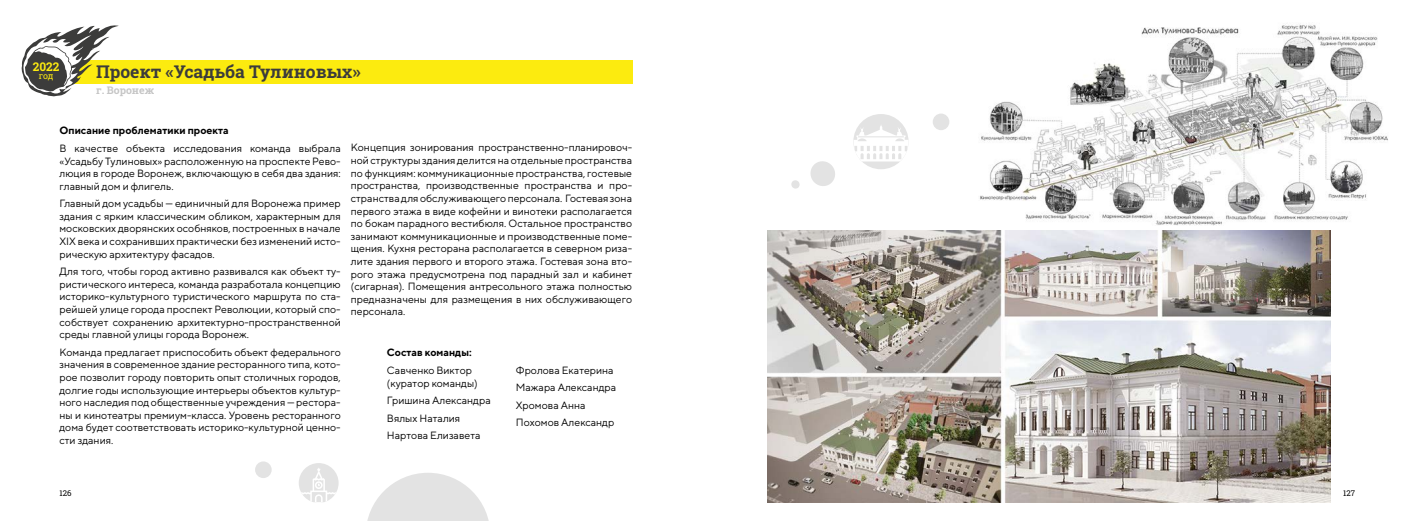
<style>
.page{position:relative;width:1414px;height:521px;background:#fff}
.page>*{position:absolute;margin:0;border:0;box-sizing:border-box;transform-origin:0 0}
.t1{font:700 17.5px "Roboto Slab";color:#3c3c3b}
.t2{font:700 11.9px "Roboto Slab";color:#fcea10}
.t3{font:10.5px/12.6px "TT Norms";color:#000;text-align:justify}
.t4{font:700 10.5px "TT Norms";color:#000}
.t5{font:700 10.5px "Roboto Slab";color:#c6c6c6}
.t6{font:8.84px "Roboto Slab";color:#fcea10}
.t7{font:7.88px "Roboto Slab";color:#000}
</style>
<div class="page">
<div style="left:59px;top:60px;width:573px;height:23px;background:#fceb0f"></div>
<svg style="left:21px;top:25px;width:98px;height:71px"></svg>
<img style="left:980px;top:25px;width:408px;height:201px">
<img style="left:768px;top:231px;width:562px;height:272px">
<div style="left:853px;top:114px;width:55px;height:55px;background:#e3e3e3;border-radius:50%"></div>
<svg style="left:853px;top:124px;width:55px;height:37px"></svg>
<div style="left:933px;top:114px;width:16px;height:16px;background:#e3e3e3;border-radius:50%"></div>
<svg style="left:810px;top:161px;width:25px;height:25px"></svg>
<svg style="left:791px;top:180px;width:9px;height:9px"></svg>
<div style="left:299px;top:463px;width:40px;height:40px;background:#e3e3e3;border-radius:50%"></div>
<svg style="left:301px;top:467px;width:35px;height:36px"></svg>
<svg style="left:367px;top:473px;width:122px;height:48px"></svg>
<div style="left:255px;top:461px;width:17px;height:17px;background:#e3e3e3;border-radius:50%"></div>
<p class="t2" style="left:33px;top:58px;width:28px">2022</p>
<p class="t6" style="left:39px;top:70px;width:16px">год</p>
<h1 class="t1" style="left:96px;top:60px;width:266px">Проект «Усадьба Тулиновых»</h1>
<p class="t5" style="left:96px;top:83px;width:60px">г. Воронеж</p>
<p class="t4" style="left:59px;top:124px;width:171px">Описание проблематики проекта</p>
<p class="t3" style="left:59px;top:142px;width:283px">В качестве объекта исследования команда выбрала «Усадьбу Тулиновых» расположенную на проспекте Рево&shy;люция в городе Воронеж, включающую в себя два здания: главный дом и флигель.</p>
<p class="t3" style="left:59px;top:197px;width:283px">Главный дом усадьбы — единичный для Воронежа пример здания с ярким классическим обликом, характерным для московских дворянских особняков, построенных в начале XIX века и сохранивших практически без изменений исто&shy;рическую архитектуру фасадов.</p>
<p class="t3" style="left:59px;top:265px;width:283px">Для того, чтобы город активно развивался как объект ту&shy;ристического интереса, команда разработала концепцию историко-культурного туристического маршрута по ста&shy;рейшей улице города проспект Революции, который спо&shy;собствует сохранению архитектурно-пространственной среды главной улицы города Воронеж.</p>
<p class="t3" style="left:59px;top:346px;width:283px">Команда предлагает приспособить объект федерального значения в современное здание ресторанного типа, кото&shy;рое позволит городу повторить опыт столичных городов, долгие годы использующие интерьеры объектов культур&shy;ного наследия под общественные учреждения — рестора&shy;ны и кинотеатры премиум-класса. Уровень ресторанного дома будет соответствовать историко-культурной ценно&shy;сти здания.</p>
<p class="t3" style="left:351px;top:141px;width:283px">Концепция зонирования пространственно-планировоч&shy;ной структуры здания делится на отдельные пространства по функциям: коммуникационные пространства, гостевые пространства, производственные пространства и про&shy;странства для обслуживающего персонала. Гостевая зона первого этажа в виде кофейни и винотеки располагается по бокам парадного вестибюля. Остальное пространство занимают коммуникационные и производственные поме&shy;щения. Кухня ресторана располагается в северном риза&shy;лите здания первого и второго этажа. Гостевая зона вто&shy;рого этажа предусмотрена под парадный зал и кабинет (сигарная). Помещения антресольного этажа полностью предназначены для размещения в них обслуживающего персонала.</p>
<p class="t4" style="left:387px;top:346px;width:86px">Cостав команды:</p>
<p class="t3" style="left:387px;top:363px;width:92px;line-height:12.9px">Савченко Виктор (куратор команды)</p>
<p class="t3" style="left:387px;top:391px;width:105px;line-height:17.6px;text-align:left">Гришина Александра<br>Вялых Наталия<br>Нартова Елизавета</p>
<p class="t3" style="left:516px;top:361px;width:102px;line-height:17.6px;text-align:left">Фролова Екатерина<br>Мажара Александра<br>Хромова Анна<br>Похомов Александр</p>
<p class="t7" style="left:60px;top:487px;width:13px">126</p>
<p class="t7" style="left:1343px;top:487px;width:13px">127</p>
</div>
